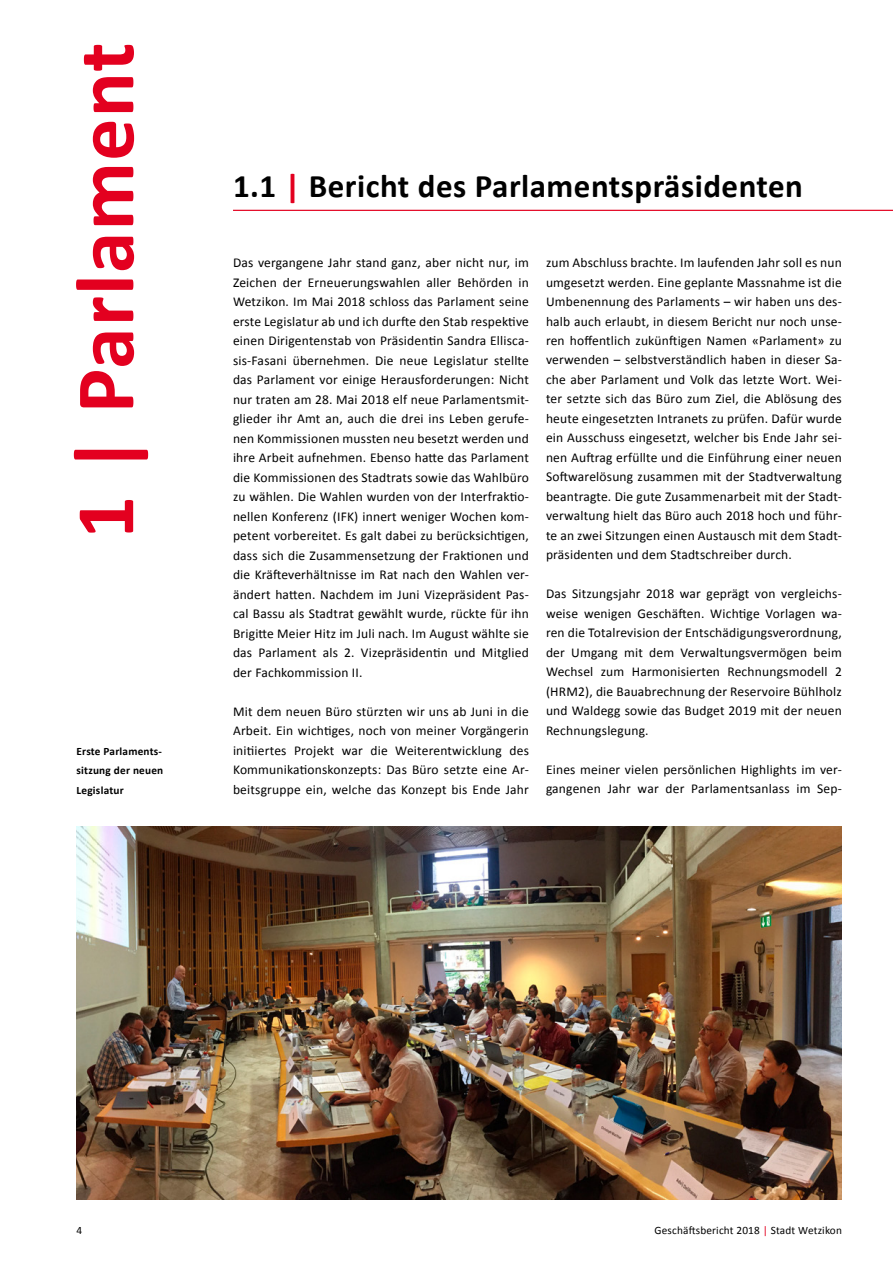
<style>
.page{position:relative;width:893px;height:1263px;background:#fff}
.page>*{position:absolute;margin:0;border:0;box-sizing:border-box;transform-origin:0 0}
.t1{font:700 84px "Calibri";letter-spacing:.015em;color:#e3001f}
.t2{font:700 33px "Calibri";letter-spacing:.015em;color:#000}
.t3{font:13.5px/19.5px "Calibri";letter-spacing:.015em;color:#000;text-align:justify}
.t4{font:700 11.25px/19.5px "Calibri";letter-spacing:.02em;color:#000;text-align:justify}
.t5{font:11.25px "Calibri";letter-spacing:.015em;color:#000}
.s1{color:#e3001f}
</style>
<div class="page">
<hr style="left:233px;top:210px;width:660px;height:1px;background:#e3001f">
<img style="left:77px;top:826px;width:765px;height:373px">
<h1 class="t1" style="left:52px;top:539px;width:498px;rotate:-90deg">1 | Parlament</h1>
<p class="t4" style="left:77px;top:741px;width:88px">Erste Parlaments&shy;sitzung der neuen Legislatur</p>
<h2 class="t2" style="left:233px;top:165px;width:571px">1.1 <span class="s1">|</span> Bericht des Parlamentspräsidenten</h2>
<p class="t3" style="left:233px;top:253px;width:297px">Das vergangene Jahr stand ganz, aber nicht nur, im Zeichen der Erneuerungswahlen aller Behörden in Wetzikon. Im Mai 2018 schloss das Parlament seine erste Legislatur ab und ich durfte den Stab respektive einen Dirigentenstab von Präsidentin Sandra Ellisca&shy;sis-Fasani übernehmen. Die neue Legislatur stellte das Parlament vor einige Herausforderungen: Nicht nur traten am 28. Mai 2018 elf neue Parlamentsmit&shy;glieder ihr Amt an, auch die drei ins Leben gerufe&shy;nen Kommissionen mussten neu besetzt werden und ihre Arbeit aufnehmen. Ebenso hatte das Parlament die Kommissionen des Stadtrats sowie das Wahlbüro zu wählen. Die Wahlen wurden von der Interfraktio&shy;nellen Konferenz (IFK) innert weniger Wochen kom&shy;petent vorbereitet. Es galt dabei zu berücksichtigen, dass sich die Zusammensetzung der Fraktionen und die Kräfteverhältnisse im Rat nach den Wahlen ver&shy;ändert hatten. Nachdem im Juni Vizepräsident Pas&shy;cal Bassu als Stadtrat gewählt wurde, rückte für ihn Brigitte Meier Hitz im Juli nach. Im August wählte sie das Parlament als 2. Vizepräsidentin und Mitglied der Fachkommission II.</p>
<p class="t3" style="left:233px;top:701px;width:297px">Mit dem neuen Büro stürzten wir uns ab Juni in die Arbeit. Ein wichtiges, noch von meiner Vorgängerin initiiertes Projekt war die Weiterentwicklung des Kommunikationskonzepts: Das Büro setzte eine Ar&shy;beitsgruppe ein, welche das Konzept bis Ende Jahr</p>
<p class="t3" style="left:546px;top:253px;width:297px">zum Abschluss brachte. Im laufenden Jahr soll es nun umgesetzt werden. Eine geplante Massnahme ist die Umbenennung des Parlaments – wir haben uns des&shy;halb auch erlaubt, in diesem Bericht nur noch unse&shy;ren hoffentlich zukünftigen Namen «Parlament» zu verwenden – selbstverständlich haben in dieser Sa&shy;che aber Parlament und Volk das letzte Wort. Wei&shy;ter setzte sich das Büro zum Ziel, die Ablösung des heute eingesetzten Intranets zu prüfen. Dafür wurde ein Ausschuss eingesetzt, welcher bis Ende Jahr sei&shy;nen Auftrag erfüllte und die Einführung einer neuen Softwarelösung zusammen mit der Stadtverwaltung beantragte. Die gute Zusammenarbeit mit der Stadt&shy;verwaltung hielt das Büro auch 2018 hoch und führ&shy;te an zwei Sitzungen einen Austausch mit dem Stadt&shy;präsidenten und dem Stadtschreiber durch.</p>
<p class="t3" style="left:546px;top:584px;width:297px">Das Sitzungsjahr 2018 war geprägt von vergleichs&shy;weise wenigen Geschäften. Wichtige Vorlagen wa&shy;ren die Totalrevision der Entschädigungsverordnung, der Umgang mit dem Verwaltungsvermögen beim Wechsel zum Harmonisierten Rechnungsmodell 2 (HRM2), die Bauabrechnung der Reservoire Bühlholz und Waldegg sowie das Budget 2019 mit der neuen Rechnungslegung.</p>
<p class="t3" style="left:546px;top:760px;width:297px">Eines meiner vielen persönlichen Highlights im ver&shy;gangenen Jahr war der Parlamentsanlass im Sep-</p>
<p class="t5" style="left:77px;top:1223px;width:7px">4</p>
<p class="t5" style="left:655px;top:1223px;width:189px">Geschäftsbericht 2018 <span class="s1">|</span> Stadt Wetzikon</p>
</div>
